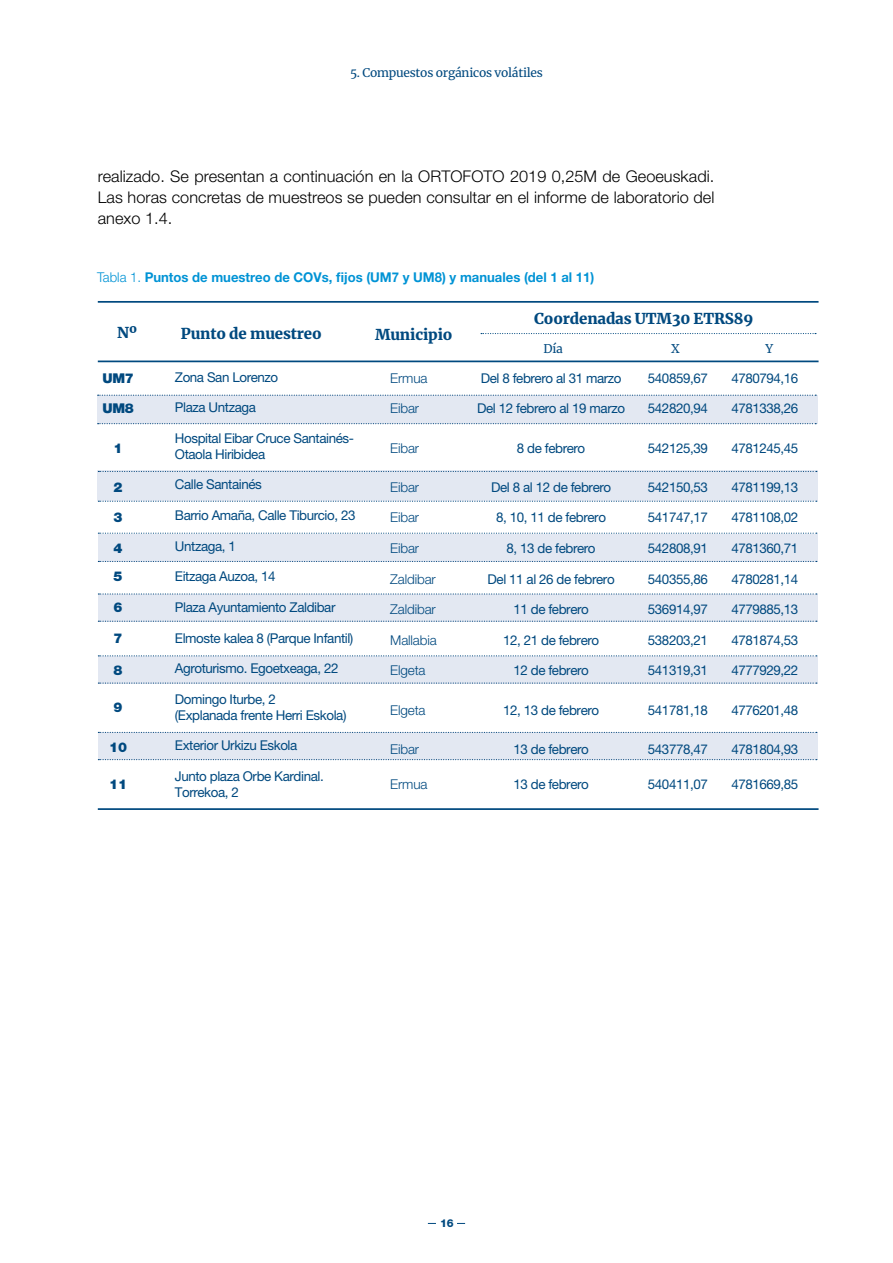
<style>
.page{position:relative;width:893px;height:1263px;background:#fff}
.page>*{position:absolute;margin:0;border:0;box-sizing:border-box;transform-origin:0 0}
.t1{font:300 16.2px/21px "Helvetica Neue LT Pro";letter-spacing:.005em;color:#000;text-align:justify}
.t2{font:900 15px "Merriweather";letter-spacing:-.01em;color:#00497f}
.t3{font:13.5px/15.8px "Helvetica Neue LT Pro";letter-spacing:-.03em;color:#00497f}
.t4{font:300 13.5px "Helvetica Neue LT Pro";letter-spacing:-.01em;color:#00497f}
.t5{font:700 13.5px "Helvetica Neue LT Pro";color:#0093d5}
.t6{font:900 13.5px/28.5px "Helvetica Neue LT Pro";letter-spacing:-.02em;color:#00497f}
.t7{font:12px "Merriweather";letter-spacing:-.02em;color:#00497f}
.t8{font:800 10.95px "Helvetica Neue LT Pro";color:#00497f}
.s1{font-weight:300}
</style>
<div class="page">
<div style="left:98px;top:534px;width:719px;height:27px;background:#e3e8f2"></div>
<div style="left:98px;top:594px;width:719px;height:27px;background:#e3e8f2"></div>
<div style="left:98px;top:656px;width:719px;height:27px;background:#e3e8f2"></div>
<div style="left:98px;top:733px;width:719px;height:27px;background:#e3e8f2"></div>
<div style="left:97px;top:395px;width:721px;height:29px;background:#e3e8f2"></div>
<div style="left:97px;top:471px;width:720px;height:30px;background:#e3e8f2"></div>
<hr style="left:98px;top:808px;width:720px;height:2px;background:#00497f">
<hr style="left:98px;top:301px;width:720px;height:2px;background:#00497f">
<hr style="left:98px;top:360px;width:720px;height:2px;background:#00497f">
<svg style="left:481px;top:333px;width:335px;height:1px"></svg>
<svg style="left:98px;top:759px;width:719px;height:1px"></svg>
<svg style="left:98px;top:395px;width:718px;height:1px"></svg>
<svg style="left:98px;top:533px;width:719px;height:1px"></svg>
<svg style="left:98px;top:561px;width:719px;height:1px"></svg>
<svg style="left:98px;top:593px;width:719px;height:1px"></svg>
<svg style="left:98px;top:621px;width:719px;height:1px"></svg>
<svg style="left:98px;top:655px;width:719px;height:1px"></svg>
<svg style="left:98px;top:682px;width:719px;height:2px"></svg>
<svg style="left:98px;top:732px;width:719px;height:1px"></svg>
<svg style="left:98px;top:423px;width:718px;height:1px"></svg>
<svg style="left:98px;top:471px;width:719px;height:1px"></svg>
<svg style="left:98px;top:501px;width:719px;height:1px"></svg>
<p class="t7" style="left:350px;top:64px;width:194px">5. Compuestos orgánicos volátiles</p>
<p class="t1" style="left:98px;top:165px;width:618px">realizado. Se presentan a continuación en la ORTOFOTO 2019 0,25M de Geoeuskadi.<br>Las horas concretas de muestreos se pueden consultar en el informe de laboratorio del anexo 1.4.</p>
<p class="t5" style="left:97px;top:269px;width:499px"><span class="s1">Tabla 1.</span> Puntos de muestreo de COVs, fijos (UM7 y UM8) y manuales (del 1 al 11)</p>
<p class="t2" style="left:117px;top:322px;width:21px">Nº</p>
<p class="t2" style="left:181px;top:323px;width:142px">Punto de muestreo</p>
<p class="t2" style="left:375px;top:324px;width:79px">Municipio</p>
<p class="t6" style="left:102px;top:364px;width:33px">UM7</p>
<p class="t6" style="left:102px;top:394px;width:33px">UM8</p>
<p class="t6" style="left:114px;top:433px;width:11px">1</p>
<p class="t6" style="left:114px;top:472px;width:11px">2</p>
<p class="t6" style="left:114px;top:503px;width:11px">3</p>
<p class="t6" style="left:114px;top:534px;width:11px">4<br>5</p>
<p class="t6" style="left:114px;top:593px;width:11px">6</p>
<p class="t6" style="left:114px;top:624px;width:11px">7</p>
<p class="t6" style="left:114px;top:656px;width:11px">8</p>
<p class="t6" style="left:114px;top:693px;width:11px">9</p>
<p class="t6" style="left:109px;top:732px;width:19px">10</p>
<p class="t6" style="left:109px;top:769px;width:19px">11</p>
<p class="t3" style="left:175px;top:369px;width:105px">Zona San Lorenzo</p>
<p class="t3" style="left:175px;top:399px;width:83px">Plaza Untzaga</p>
<p class="t3" style="left:175px;top:430px;width:181px">Hospital Eibar Cruce Santainés-<br>Otaola Hiribidea</p>
<p class="t3" style="left:175px;top:476px;width:88px">Calle Santainés</p>
<p class="t3" style="left:175px;top:507px;width:182px">Barrio Amaña, Calle Tiburcio, 23</p>
<p class="t3" style="left:175px;top:538px;width:62px">Untzaga, 1</p>
<p class="t3" style="left:175px;top:568px;width:102px">Eitzaga Auzoa, 14</p>
<p class="t3" style="left:175px;top:599px;width:162px">Plaza Ayuntamiento Zaldibar</p>
<p class="t3" style="left:175px;top:630px;width:180px">Elmoste kalea 8 (Parque Infantil)</p>
<p class="t3" style="left:175px;top:660px;width:165px">Agroturismo. Egoetxeaga, 22</p>
<p class="t3" style="left:175px;top:691px;width:173px">Domingo Iturbe, 2<br>(Explanada frente Herri Eskola)</p>
<p class="t3" style="left:175px;top:737px;width:124px">Exterior Urkizu Eskola</p>
<p class="t3" style="left:175px;top:768px;width:150px">Junto plaza Orbe Kardinal.<br>Torrekoa, 2</p>
<p class="t4" style="left:390px;top:370px;width:39px">Ermua</p>
<p class="t4" style="left:390px;top:400px;width:30px">Eibar</p>
<p class="t4" style="left:390px;top:439px;width:30px">Eibar</p>
<p class="t4" style="left:390px;top:479px;width:30px">Eibar</p>
<p class="t4" style="left:390px;top:509px;width:30px">Eibar</p>
<p class="t4" style="left:390px;top:540px;width:30px">Eibar</p>
<p class="t4" style="left:390px;top:570px;width:47px">Zaldibar</p>
<p class="t4" style="left:390px;top:601px;width:47px">Zaldibar</p>
<p class="t4" style="left:390px;top:632px;width:48px">Mallabia</p>
<p class="t4" style="left:390px;top:662px;width:37px">Elgeta</p>
<p class="t4" style="left:390px;top:701px;width:37px">Elgeta</p>
<p class="t4" style="left:390px;top:741px;width:30px">Eibar</p>
<p class="t4" style="left:390px;top:775px;width:39px">Ermua</p>
<p class="t2" style="left:534px;top:308px;width:221px">Coordenadas UTM30 ETRS89</p>
<p class="t7" style="left:543px;top:341px;width:21px">Día</p>
<p class="t7" style="left:671px;top:341px;width:10px">X</p>
<p class="t7" style="left:766px;top:341px;width:9px">Y</p>
<p class="t3" style="left:481px;top:370px;width:142px">Del 8 febrero al 31 marzo</p>
<p class="t3" style="left:477px;top:400px;width:149px">Del 12 febrero al 19 marzo</p>
<p class="t3" style="left:517px;top:440px;width:70px">8 de febrero</p>
<p class="t3" style="left:491px;top:479px;width:122px">Del 8 al 12 de febrero</p>
<p class="t3" style="left:496px;top:509px;width:111px">8, 10, 11 de febrero</p>
<p class="t3" style="left:507px;top:540px;width:91px">8, 13 de febrero</p>
<p class="t3" style="left:488px;top:571px;width:129px">Del 11 al 26 de febrero</p>
<p class="t3" style="left:513px;top:601px;width:77px">11 de febrero</p>
<p class="t3" style="left:503px;top:632px;width:98px">12, 21 de febrero</p>
<p class="t3" style="left:513px;top:663px;width:77px">12 de febrero</p>
<p class="t3" style="left:503px;top:702px;width:98px">12, 13 de febrero</p>
<p class="t3" style="left:513px;top:741px;width:77px">13 de febrero</p>
<p class="t3" style="left:513px;top:776px;width:77px">13 de febrero</p>
<p class="t3" style="left:648px;top:370px;width:61px">540859,67</p>
<p class="t3" style="left:648px;top:400px;width:61px">542820,94</p>
<p class="t3" style="left:648px;top:440px;width:61px">542125,39</p>
<p class="t3" style="left:648px;top:479px;width:61px">542150,53</p>
<p class="t3" style="left:648px;top:509px;width:61px">541747,17</p>
<p class="t3" style="left:648px;top:540px;width:61px">542808,91</p>
<p class="t3" style="left:648px;top:571px;width:61px">540355,86</p>
<p class="t3" style="left:648px;top:601px;width:61px">536914,97</p>
<p class="t3" style="left:648px;top:632px;width:61px">538203,21</p>
<p class="t3" style="left:648px;top:663px;width:61px">541319,31</p>
<p class="t3" style="left:648px;top:702px;width:61px">541781,18</p>
<p class="t3" style="left:648px;top:741px;width:61px">543778,47</p>
<p class="t3" style="left:648px;top:776px;width:61px">540411,07</p>
<p class="t3" style="left:731px;top:370px;width:68px">4780794,16</p>
<p class="t3" style="left:731px;top:400px;width:68px">4781338,26</p>
<p class="t3" style="left:731px;top:440px;width:68px">4781245,45</p>
<p class="t3" style="left:731px;top:479px;width:68px">4781199,13</p>
<p class="t3" style="left:731px;top:509px;width:68px">4781108,02</p>
<p class="t3" style="left:731px;top:540px;width:68px">4781360,71</p>
<p class="t3" style="left:731px;top:571px;width:68px">4780281,14</p>
<p class="t3" style="left:731px;top:601px;width:68px">4779885,13</p>
<p class="t3" style="left:731px;top:632px;width:68px">4781874,53</p>
<p class="t3" style="left:731px;top:663px;width:68px">4777929,22</p>
<p class="t3" style="left:731px;top:702px;width:68px">4776201,48</p>
<p class="t3" style="left:731px;top:741px;width:68px">4781804,93</p>
<p class="t3" style="left:731px;top:776px;width:68px">4781669,85</p>
<p class="t8" style="left:440px;top:1217px;width:15px">16</p>
</div>
